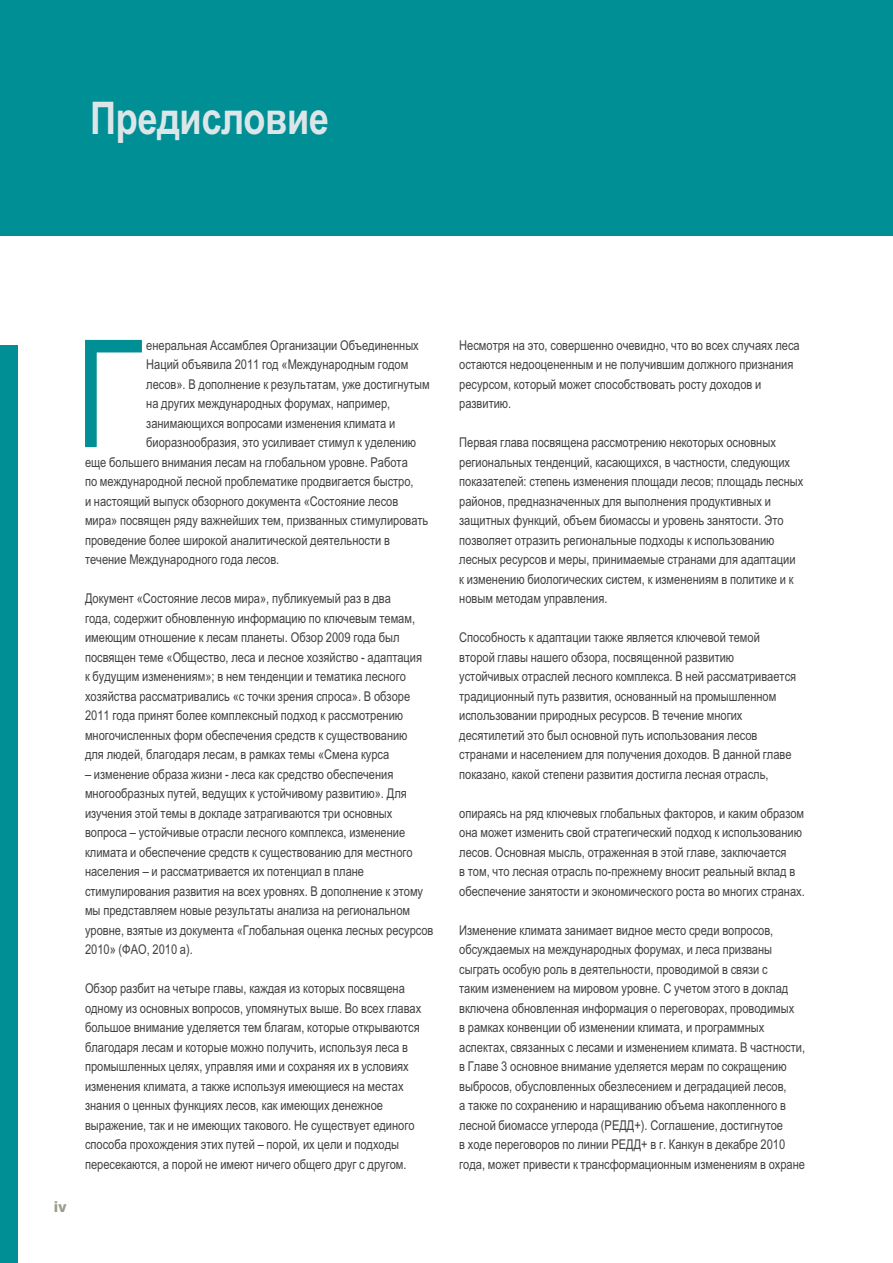
<style>
.page{position:relative;width:893px;height:1263px;background:#fff}
.page>*{position:absolute;margin:0;border:0;box-sizing:border-box;transform-origin:0 0}
._1st_para_RUS{font:149.7px "Arial Narrow Cyr";color:#008f95}
.Chapter_title_RUS{font:700 45px "Arial Narrow Cyr";letter-spacing:-.01em;color:#dce6e8}
.t1{font:800 15px "Helvetica Neue";color:#9c9d8c}
.Body_RUS{font:13.5px/19.5px "Arial Narrow Cyr";color:#414042}
._1st_para_RUS-2{font:13.5px "Arial Narrow Cyr";color:#414042}
</style>
<div class="page">
<div style="left:0;top:345px;width:17px;height:918px;background:#008f95"></div>
<div style="left:0;top:0;width:893px;height:235px;background:#008f95"></div>
<p class="Chapter_title_RUS" style="left:90px;top:93px;width:240px">Предисловие</p>
<p class="t1" style="left:54px;top:1198px;width:14px">iv</p>
<p class="_1st_para_RUS" style="left:75px;top:310px;width:68px">Г</p>
<p class="_1st_para_RUS-2" style="left:146px;top:337px;width:274px">енеральная Ассамблея Организации Объединенных</p>
<p class="_1st_para_RUS-2" style="left:146px;top:357px;width:264px">Наций объявила 2011 год «Международным годом</p>
<p class="_1st_para_RUS-2" style="left:146px;top:376px;width:285px">лесов». В дополнение к результатам, уже достигнутым</p>
<p class="_1st_para_RUS-2" style="left:146px;top:396px;width:246px">на других международных форумах, например,</p>
<p class="_1st_para_RUS-2" style="left:146px;top:415px;width:251px">занимающихся вопросами изменения климата и</p>
<p class="_1st_para_RUS-2" style="left:146px;top:435px;width:271px">биоразнообразия, это усиливает стимул к уделению</p>
<p class="_1st_para_RUS-2" style="left:85px;top:454px;width:324px">еще большего внимания лесам на глобальном уровне. Работа</p>
<p class="_1st_para_RUS-2" style="left:85px;top:474px;width:330px">по международной лесной проблематике продвигается быстро,</p>
<p class="_1st_para_RUS-2" style="left:85px;top:493px;width:315px">и настоящий выпуск обзорного документа «Состояние лесов</p>
<p class="_1st_para_RUS-2" style="left:85px;top:513px;width:345px">мира» посвящен ряду важнейших тем, призванных стимулировать</p>
<p class="_1st_para_RUS-2" style="left:85px;top:532px;width:306px">проведение более широкой аналитической деятельности в</p>
<p class="_1st_para_RUS-2" style="left:85px;top:552px;width:196px">течение Международного года лесов.</p>
<p class="Body_RUS" style="left:85px;top:589px;width:339px">Документ «Состояние лесов мира», публикуемый раз в два<br>года, содержит обновленную информацию по ключевым темам, имеющим отношение к лесам планеты. Обзор 2009 года был посвящен теме «Общество, леса и лесное хозяйство - адаптация к будущим изменениям»; в нем тенденции и тематика лесного хозяйства рассматривались «с точки зрения спроса». В обзоре 2011 года принят более комплексный подход к рассмотрению многочисленных форм обеспечения средств к существованию для людей, благодаря лесам, в рамках темы «Смена курса</p>
<p class="Body_RUS" style="left:85px;top:764px;width:350px">– изменение образа жизни - леса как средство обеспечения многообразных путей, ведущих к устойчивому развитию». Для изучения этой темы в докладе затрагиваются три основных вопроса – устойчивые отрасли лесного комплекса, изменение климата и обеспечение средств к существованию для местного населения – и рассматривается их потенциал в плане стимулирования развития на всех уровнях. В дополнение к этому мы представляем новые результаты анализа на региональном уровне, взятые из документа «Глобальная оценка лесных ресурсов 2010» (ФАО, 2010 а).</p>
<p class="Body_RUS" style="left:85px;top:979px;width:338px">Обзор разбит на четыре главы, каждая из которых посвящена одному из основных вопросов, упомянутых выше. Во всех главах большое внимание уделяется тем благам, которые открываются благодаря лесам и которые можно получить, используя леса в промышленных целях, управляя ими и сохраняя их в условиях изменения климата, а также используя имеющиеся на местах знания о ценных функциях лесов, как имеющих денежное выражение, так и не имеющих такового. Не существует единого способа прохождения этих путей – порой, их цели и подходы пересекаются, а порой не имеют ничего общего друг с другом.</p>
<p class="Body_RUS" style="left:459px;top:335px;width:342px">Несмотря на это, совершенно очевидно, что во всех случаях леса остаются недооцененным и не получившим должного признания ресурсом, который может способствовать росту доходов и развитию.</p>
<p class="Body_RUS" style="left:459px;top:433px;width:346px">Первая глава посвящена рассмотрению некоторых основных региональных тенденций, касающихся, в частности, следующих показателей: степень изменения площади лесов; площадь лесных районов, предназначенных для выполнения продуктивных и защитных функций, объем биомассы и уровень занятости. Это позволяет отразить региональные подходы к использованию лесных ресурсов и меры, принимаемые странами для адаптации к изменению биологических систем, к изменениям в политике и к новым методам управления.</p>
<p class="Body_RUS" style="left:459px;top:628px;width:338px">Способность к адаптации также является ключевой темой второй главы нашего обзора, посвященной развитию устойчивых отраслей лесного комплекса. В ней рассматривается традиционный путь развития, основанный на промышленном использовании природных ресурсов. В течение многих десятилетий это был основной путь использования лесов странами и населением для получения доходов. В данной главе показано, какой степени развития достигла лесная отрасль,</p>
<p class="Body_RUS" style="left:459px;top:803px;width:347px">опираясь на ряд ключевых глобальных факторов, и каким образом она может изменить свой стратегический подход к использованию лесов. Основная мысль, отраженная в этой главе, заключается<br>в том, что лесная отрасль по-прежнему вносит реальный вклад в обеспечение занятости и экономического роста во многих странах.</p>
<p class="Body_RUS" style="left:459px;top:920px;width:347px">Изменение климата занимает видное место среди вопросов, обсуждаемых на международных форумах, и леса призваны сыграть особую роль в деятельности, проводимой в связи с<br>таким изменением на мировом уровне. С учетом этого в доклад включена обновленная информация о переговорах, проводимых<br>в рамках конвенции об изменении климата, и программных аспектах, связанных с лесами и изменением климата. В частности, в Главе 3 основное внимание уделяется мерам по сокращению выбросов, обусловленных обезлесением и деградацией лесов,<br>а также по сохранению и наращиванию объема накопленного в лесной биомассе углерода (РЕДД+). Соглашение, достигнутое<br>в ходе переговоров по линии РЕДД+ в г. Канкун в декабре 2010 года, может привести к трансформационным изменениям в охране</p>
</div>
